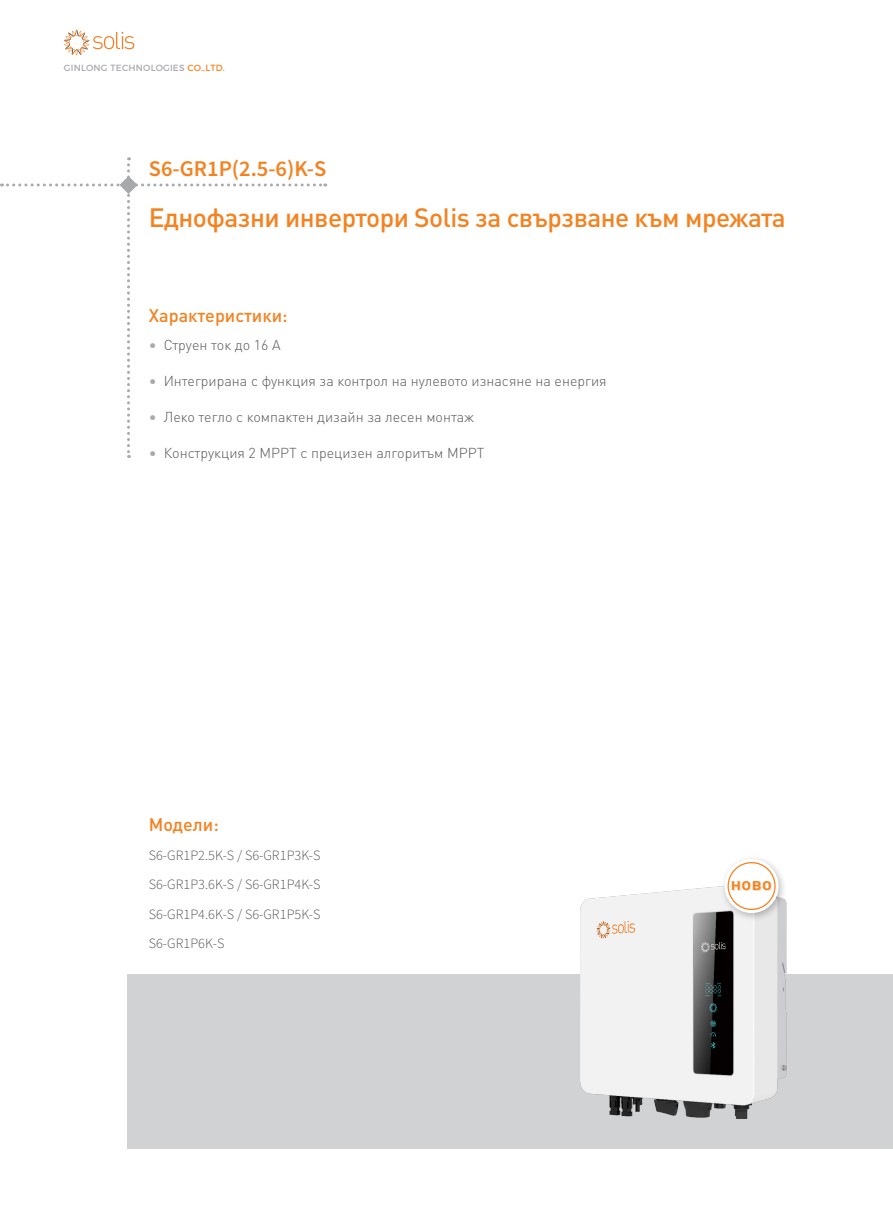
<style>
.page{position:relative;width:893px;height:1212px;background:#fff}
.page>*{position:absolute;margin:0;border:0;box-sizing:border-box;transform-origin:0 0}
.t1{font:500 26.25px "DIN Pro";letter-spacing:-.02em;color:#f58220}
.t2{font:600 22.5px "Source Sans Pro";color:#f58220}
.t3{font:500 18px "DIN Pro";color:#f58220}
.t4{font:300 14.25px "DIN Pro";color:#57585a}
.t5{font:300 14.25px/29.5px "Source Sans Pro";color:#57585a;text-align:justify}
.t6{font:700 12.6px "DIN Pro";color:#f58220;scale:1.2 1}
.t7{font:9px "Montserrat";letter-spacing:.025em;color:#a8a9ad}
.s1{color:#f58220}
.s2{color:#a8a9ad}
</style>
<div class="page">
<div style="left:128px;top:974px;width:765px;height:174px;background:#d1d2d4"></div>
<svg style="left:64px;top:30px;width:70px;height:25px"></svg>
<img style="left:580px;top:886px;width:207px;height:232px">
<div style="left:719px;top:854px;width:68px;height:67px;background:#231f20;opacity:.3"></div>
<svg style="left:725px;top:859px;width:54px;height:54px"></svg>
<div style="left:728px;top:863px;width:47px;height:46px;background:#fff;border-radius:50%"></div>
<div style="left:728px;top:862px;width:48px;height:48px;border:1px solid #f58220;border-radius:50%"></div>
<svg style="left:1px;top:157px;width:325px;height:301px"></svg>
<p class="t7" style="left:64px;top:63px;width:163px">GINLONG TECHNOLOGIES <span class="s1">CO.,LTD.</span></p>
<h2 class="t2" style="left:149px;top:154px;width:179px">S6-GR1P(2.5-6)K-S</h2>
<h1 class="t1" style="left:149px;top:199px;width:638px">Еднофазни инвертори Solis за свързване към мрежата</h1>
<p class="t3" style="left:149px;top:303px;width:140px">Характеристики:</p>
<p class="t4" style="left:149px;top:335px;width:133px"><span class="s2">•</span> Струен ток до 16 А</p>
<p class="t4" style="left:149px;top:371px;width:459px"><span class="s2">•</span> Интегрирана с функция за контрол на нулевото изнасяне на енергия</p>
<p class="t4" style="left:149px;top:407px;width:327px"><span class="s2">•</span> Леко тегло с компактен дизайн за лесен монтаж</p>
<p class="t4" style="left:149px;top:443px;width:337px"><span class="s2">•</span> Конструкция 2 MPPT с прецизен алгоритъм MPPT</p>
<p class="t3" style="left:149px;top:813px;width:72px">Модели:</p>
<p class="t5" style="left:149px;top:840px;width:173px">S6-GR1P2.5K-S / S6-GR1P3K-S S6-GR1P3.6K-S / S6-GR1P4K-S S6-GR1P4.6K-S / S6-GR1P5K-S S6-GR1P6K-S</p>
<p class="t6" style="left:731px;top:877px;width:36px">НОВО</p>
</div>
